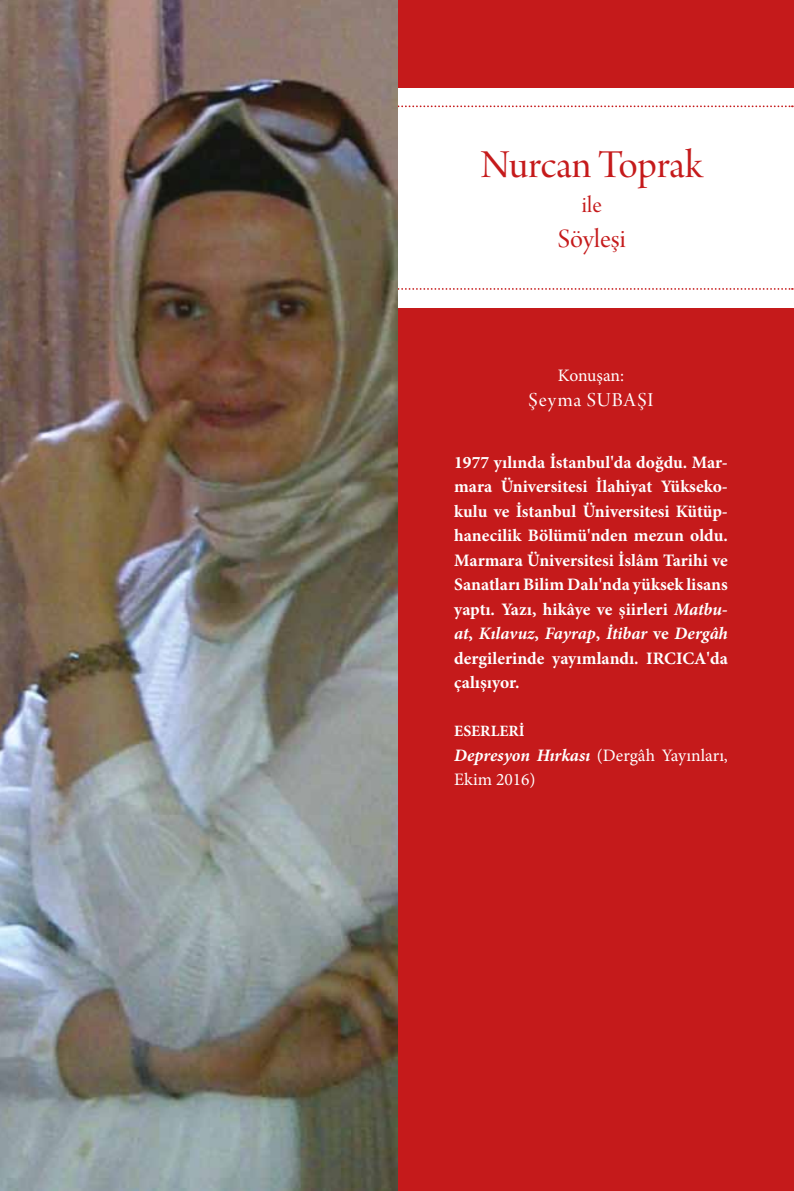
<style>
.page{position:relative;width:794px;height:1191px;background:#fff}
.page>*{position:absolute;margin:0;border:0;box-sizing:border-box;transform-origin:0 0}
.t1{font:42px "Arno Pro Display";letter-spacing:-.005em;color:#c51a1b}
.t2{font:28px "Arno Pro Display";color:#c51a1b}
.t3{font:24.5px "Arno Pro Display";color:#c51a1b}
.t4{font:21px "Arno Pro Display";letter-spacing:.05em;color:#fff}
.t5{font:700 17.5px/24.5px "Minion Pro";color:#fff;text-align:justify}
.t6{font:17.5px/24.5px "Minion Pro";color:#fff}
.t7{font:700 15.75px "Minion Pro";color:#fff}
.s1{font-style:italic}
.s2{font-weight:700;font-style:italic}
</style>
<div class="page">
<div style="left:397px;top:0;width:397px;height:1191px;background:#c51a1b"></div>
<div style="left:397px;top:88px;width:397px;height:219px;background:#fff"></div>
<svg style="left:397px;top:105px;width:396px;height:2px"></svg>
<svg style="left:397px;top:288px;width:396px;height:2px"></svg>
<img style="left:0;top:0;width:397px;height:1191px">
<h1 class="t1" style="left:481px;top:142px;width:223px">Nurcan Toprak</h1>
<h3 class="t3" style="left:582px;top:191px;width:22px">ile</h3>
<h2 class="t2" style="left:558px;top:223px;width:69px">Söyleşi</h2>
<p class="t6" style="left:558px;top:363px;width:68px">Konuşan:</p>
<p class="t4" style="left:528px;top:389px;width:127px">Şeyma SUBAŞI</p>
<p class="t5" style="left:454px;top:450px;width:275px">1977 yılında İstanbul'da doğdu. Mar&shy;mara Üniversitesi İlahiyat Yükseko&shy;kulu ve İstanbul Üniversitesi Kütüp&shy;hanecilik Bölümü'nden mezun oldu.<br>Marmara Üniversitesi İslâm Tarihi ve Sanatları Bilim Dalı'nda yüksek lisans yaptı. Yazı, hikâye ve şiirleri <span class="s1">Matbu&shy;at</span>, <span class="s1">Kılavuz</span>, <span class="s1">Fayrap</span>, <span class="s1">İtibar</span> ve <span class="s1">Dergâh </span>dergilerinde yayımlandı. IRCICA'da çalışıyor.</p>
<p class="t7" style="left:454px;top:720px;width:72px">ESERLERİ</p>
<p class="t6" style="left:454px;top:743px;width:275px"><span class="s2">Depresyon Hırkası</span> (Dergâh Yayınları,<br>Ekim 2016)</p>
</div>
